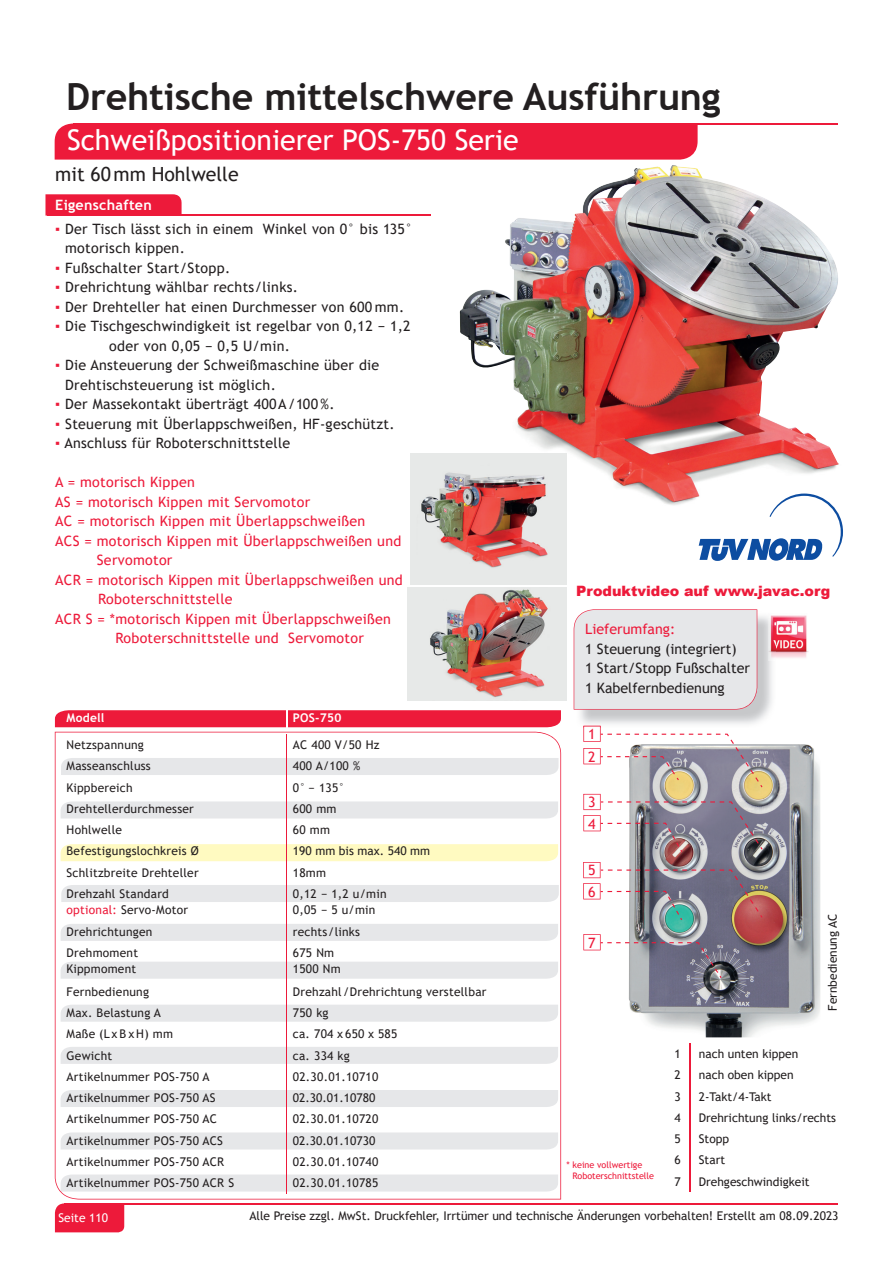
<style>
.page{position:relative;width:893px;height:1263px;background:#fff}
.page>*{position:absolute;margin:0;border:0;box-sizing:border-box;transform-origin:0 0}
.t1{font:700 37.5px "Trebuchet MS";letter-spacing:-.005em;color:#231f20}
.t2{font:28.5px "Trebuchet MS";color:#fff}
.t3{font:19.5px "Trebuchet MS";color:#231f20}
.t4{font:14.25px/19.5px "Trebuchet MS";letter-spacing:.02em;color:#231f20}
.t5{font:14.25px "Trebuchet MS";letter-spacing:.02em;color:#ed1a3a}
.t6{font:14.25px/19.5px "Trebuchet MS";color:#231f20}
.t7{font:900 14.25px "Arial";color:#ed1a3a}
.t8{font:14.25px "Trebuchet MS";color:#ed1a3a}
.t9{font:700 14.25px "Trebuchet MS";letter-spacing:.02em;color:#fff}
.t10{font:12px/15.8px "Trebuchet MS";letter-spacing:.02em;color:#231f20}
.t11{font:12px "Trebuchet MS";color:#231f20}
.t12{font:700 12px "Trebuchet MS";letter-spacing:.02em;color:#fff}
.t13{font:12px "Trebuchet MS";color:#fff}
.t14{font:9px/10.8px "Trebuchet MS";color:#ed1a3a}
.s1{color:#ed1a3a}
</style>
<div class="page">
<hr style="left:64px;top:1203px;width:774px;height:2px;background:#ed1a3a">
<div style="left:55px;top:1203px;width:69px;height:29px;background:#ed1a3a"></div>
<hr style="left:73px;top:124px;width:765px;height:1px;background:#ed1a3a">
<div style="left:55px;top:124px;width:643px;height:36px;background:#ed1a3a"></div>
<img style="left:408px;top:587px;width:159px;height:113px">
<img style="left:460px;top:166px;width:379px;height:339px">
<hr style="left:47px;top:214px;width:384px;height:1px;background:#ed1a3a">
<img style="left:775px;top:615px;width:34px;height:43px">
<svg style="left:699px;top:493px;width:144px;height:68px"></svg>
<img style="left:628px;top:744px;width:192px;height:293px">
<svg style="left:583px;top:794px;width:180px;height:58px"></svg>
<svg style="left:690px;top:1043px;width:1px;height:149px"></svg>
<svg style="left:583px;top:934px;width:139px;height:44px"></svg>
<img style="left:583px;top:862px;width:179px;height:58px">
<img style="left:580px;top:612px;width:195px;height:114px">
<svg style="left:583px;top:726px;width:179px;height:61px"></svg>
<div style="left:574px;top:609px;width:183px;height:101px;background:#e6e7e9"></div>
<div style="left:55px;top:710px;width:506px;height:17px;background:#ed1a3a"></div>
<hr style="left:286px;top:708px;width:2px;height:22px;background:#fff">
<div style="left:45px;top:194px;width:137px;height:22px;background:#ed1a3a"></div>
<svg style="left:55px;top:732px;width:506px;height:467px"></svg>
<img style="left:410px;top:453px;width:157px;height:131px">
<h1 class="t1" style="left:66px;top:74px;width:656px">Drehtische mittelschwere Ausführung</h1>
<h2 class="t2" style="left:67px;top:122px;width:453px">Schweißpositionierer POS-750 Serie</h2>
<h3 class="t3" style="left:55px;top:162px;width:185px">mit 60 mm Hohlwelle</h3>
<p class="t9" style="left:55px;top:196px;width:98px">Eigenschaften</p>
<p class="t4" style="left:65px;top:219px;width:349px;text-indent:-10px"><span class="s1">▪</span> Der Tisch lässt sich in einem Winkel von 0° bis 135° motorisch kippen.</p>
<p class="t4" style="left:55px;top:258px;width:176px"><span class="s1">▪</span> Fußschalter Start/Stopp.</p>
<p class="t4" style="left:55px;top:277px;width:244px"><span class="s1">▪</span> Drehrichtung wählbar rechts/links.</p>
<p class="t4" style="left:55px;top:297px;width:350px"><span class="s1">▪</span> Der Drehteller hat einen Durchmesser von 600 mm.</p>
<p class="t4" style="left:109px;top:316px;width:303px;text-indent:-54px"><span class="s1">▪</span> Die Tischgeschwindigkeit ist regelbar von 0,12 − 1,2 oder von 0,05 − 0,5 U/min.</p>
<p class="t4" style="left:65px;top:355px;width:316px;text-indent:-10px"><span class="s1">▪</span> Die Ansteuerung der Schweißmaschine über die<br>Drehtischsteuerung ist möglich.</p>
<p class="t4" style="left:55px;top:394px;width:281px"><span class="s1">▪</span> Der Massekontakt überträgt 400 A /100 %.</p>
<p class="t4" style="left:55px;top:414px;width:341px"><span class="s1">▪</span> Steuerung mit Überlappschweißen, HF-geschützt.</p>
<p class="t4" style="left:55px;top:433px;width:237px"><span class="s1">▪</span> Anschluss für Roboterschnittstelle</p>
<p class="t5" style="left:55px;top:473px;width:141px">A = motorisch Kippen</p>
<p class="t5" style="left:55px;top:493px;width:257px">AS = motorisch Kippen mit Servomotor</p>
<p class="t5" style="left:55px;top:512px;width:311px">AC = motorisch Kippen mit Überlappschweißen</p>
<p class="t5" style="left:55px;top:532px;width:348px">ACS = motorisch Kippen mit Überlappschweißen und</p>
<p class="t5" style="left:97px;top:551px;width:77px">Servomotor</p>
<p class="t5" style="left:55px;top:571px;width:349px">ACR = motorisch Kippen mit Überlappschweißen und</p>
<p class="t5" style="left:98px;top:590px;width:136px">Roboterschnittstelle</p>
<p class="t5" style="left:55px;top:610px;width:337px">ACR S = * motorisch Kippen mit Überlappschweißen</p>
<p class="t5" style="left:115px;top:629px;width:250px">Roboterschnittstelle und Servomotor</p>
<p class="t12" style="left:67px;top:711px;width:39px">Modell</p>
<p class="t12" style="left:293px;top:711px;width:50px">POS-750</p>
<p class="t10" style="left:67px;top:737px;width:79px">Netzspannung</p>
<p class="t10" style="left:293px;top:737px;width:88px">AC 400 V/50 Hz</p>
<p class="t10" style="left:67px;top:758px;width:86px">Masseanschluss</p>
<p class="t10" style="left:293px;top:758px;width:69px">400 A/100 %</p>
<p class="t10" style="left:67px;top:779px;width:68px">Kippbereich</p>
<p class="t10" style="left:293px;top:779px;width:53px">0° − 135°</p>
<p class="t10" style="left:67px;top:801px;width:129px">Drehtellerdurchmesser</p>
<p class="t10" style="left:293px;top:801px;width:45px">600 mm</p>
<p class="t10" style="left:67px;top:822px;width:57px">Hohlwelle</p>
<p class="t10" style="left:293px;top:822px;width:39px">60 mm</p>
<p class="t10" style="left:67px;top:843px;width:134px">Befestigungslochkreis Ø</p>
<p class="t11" style="left:293px;top:843px;width:139px">190 mm bis max. 540 mm</p>
<p class="t10" style="left:67px;top:864px;width:134px">Schlitzbreite Drehteller</p>
<p class="t10" style="left:293px;top:864px;width:35px">18mm</p>
<p class="t10" style="left:67px;top:886px;width:123px">Drehzahl Standard <span class="s1">optional:</span> Servo-Motor</p>
<p class="t10" style="left:293px;top:886px;width:95px">0,12 − 1,2 u/min<br>0,05 − 5 u/min</p>
<p class="t10" style="left:67px;top:924px;width:87px">Drehrichtungen</p>
<p class="t10" style="left:293px;top:924px;width:69px">rechts/links</p>
<p class="t10" style="left:67px;top:945px;width:73px">Drehmoment<br>Kippmoment</p>
<p class="t10" style="left:293px;top:945px;width:49px">675 Nm<br>1500 Nm</p>
<p class="t10" style="left:67px;top:983px;width:84px">Fernbedienung</p>
<p class="t10" style="left:293px;top:983px;width:195px">Drehzahl /Drehrichtung verstellbar</p>
<p class="t10" style="left:67px;top:1005px;width:96px">Max. Belastung A</p>
<p class="t10" style="left:293px;top:1005px;width:37px">750 kg</p>
<p class="t10" style="left:67px;top:1026px;width:108px">Maße (L x B x H) mm</p>
<p class="t10" style="left:293px;top:1026px;width:106px">ca. 704 x 650 x 585</p>
<p class="t10" style="left:67px;top:1047px;width:47px">Gewicht</p>
<p class="t10" style="left:293px;top:1047px;width:58px">ca. 334 kg</p>
<p class="t10" style="left:67px;top:1068px;width:145px">Artikelnummer POS-750 A</p>
<p class="t10" style="left:293px;top:1068px;width:87px">02.30.01.10710</p>
<p class="t10" style="left:67px;top:1090px;width:151px">Artikelnummer POS-750 AS</p>
<p class="t11" style="left:293px;top:1090px;width:84px">02.30.01.10780</p>
<p class="t10" style="left:67px;top:1111px;width:152px">Artikelnummer POS-750 AC</p>
<p class="t10" style="left:293px;top:1111px;width:87px">02.30.01.10720</p>
<p class="t10" style="left:67px;top:1132px;width:158px">Artikelnummer POS-750 ACS</p>
<p class="t11" style="left:293px;top:1133px;width:84px">02.30.01.10730</p>
<p class="t10" style="left:67px;top:1154px;width:159px">Artikelnummer POS-750 ACR</p>
<p class="t10" style="left:293px;top:1154px;width:87px">02.30.01.10740</p>
<p class="t10" style="left:67px;top:1175px;width:169px">Artikelnummer POS-750 ACR S</p>
<p class="t10" style="left:293px;top:1175px;width:87px">02.30.01.10785</p>
<p class="t7" style="left:576px;top:580px;width:256px">Produktvideo auf www.javac.org</p>
<p class="t8" style="left:585px;top:620px;width:92px">Lieferumfang:</p>
<p class="t6" style="left:585px;top:639px;width:166px">1 Steuerung (integriert)<br>1 Start/Stopp Fußschalter<br>1 Kabelfernbedienung</p>
<p class="t5" style="left:588px;top:725px;width:9px">1</p>
<p class="t5" style="left:588px;top:747px;width:9px">2</p>
<p class="t5" style="left:588px;top:793px;width:9px">3</p>
<p class="t5" style="left:588px;top:814px;width:9px">4</p>
<p class="t5" style="left:588px;top:861px;width:9px">5</p>
<p class="t5" style="left:588px;top:882px;width:9px">6</p>
<p class="t5" style="left:588px;top:933px;width:9px">7</p>
<p class="t14" style="left:573px;top:1159px;width:83px;text-indent:-6px">* keine vollwertige<br>Roboterschnittstelle</p>
<p class="t11" style="left:825px;top:1011px;width:98px;rotate:-90deg">Fernbedienung AC</p>
<p class="t10" style="left:674px;top:1046px;width:8px">1</p>
<p class="t11" style="left:699px;top:1046px;width:101px">nach unten kippen</p>
<p class="t10" style="left:674px;top:1067px;width:8px">2</p>
<p class="t11" style="left:699px;top:1067px;width:96px">nach oben kippen</p>
<p class="t10" style="left:674px;top:1088px;width:8px">3</p>
<p class="t11" style="left:699px;top:1089px;width:74px">2-Takt/4-Takt</p>
<p class="t10" style="left:674px;top:1110px;width:8px">4</p>
<p class="t11" style="left:699px;top:1110px;width:139px">Drehrichtung links/rechts</p>
<p class="t10" style="left:674px;top:1131px;width:8px">5</p>
<p class="t10" style="left:699px;top:1131px;width:32px">Stopp</p>
<p class="t10" style="left:674px;top:1152px;width:8px">6</p>
<p class="t10" style="left:699px;top:1152px;width:28px">Start</p>
<p class="t10" style="left:674px;top:1173px;width:8px">7</p>
<p class="t11" style="left:699px;top:1174px;width:112px">Drehgeschwindigkeit</p>
<p class="t13" style="left:59px;top:1210px;width:51px">Seite 110</p>
<p class="t11" style="left:249px;top:1208px;width:591px">Alle Preise zzgl. MwSt. Druckfehler, Irrtümer und technische Änderungen vorbehalten! Erstellt am 08.09.2023</p>
</div>
